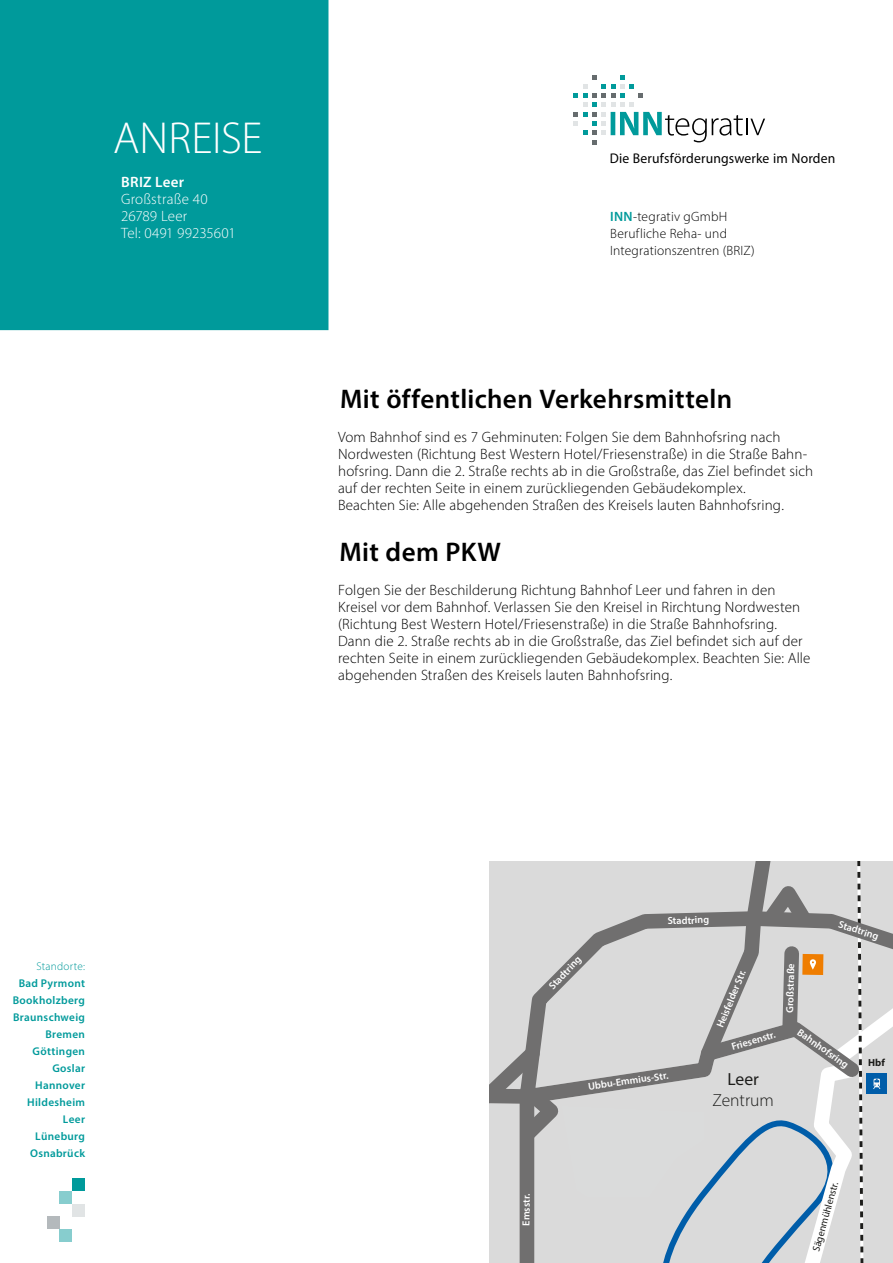
<style>
.page{position:relative;width:893px;height:1263px;background:#fff}
.page>*{position:absolute;margin:0;border:0;box-sizing:border-box;transform-origin:0 0}
.t1{font:300 45px "Myriad Pro";letter-spacing:-.005em;color:#fff}
.t2{font:600 27px "Myriad Pro";letter-spacing:.01em;color:#000}
.t3{font:300 17.55px "Myriad Pro";color:#1d1d1b}
.t4{font:17.55px "Myriad Pro";color:#1d1d1b}
.t5{font:300 15px/17px "Myriad Pro";letter-spacing:.01em;color:#000}
.t6{font:300 15px/17px "Myriad Pro";letter-spacing:.01em;color:#fff}
.t7{font:600 15px "Myriad Pro";letter-spacing:.02em;color:#fff}
.t8{font:14.1px "Myriad Pro";letter-spacing:.01em;color:#000}
.t9{font:300 13.5px/17px "Myriad Pro";letter-spacing:.015em;color:#000}
.t10{font:600 11.25px/17px "Myriad Pro";letter-spacing:.03em;color:#009a9b;text-align:right}
.t11{font:300 11.25px "Myriad Pro";letter-spacing:.025em;color:#009a9b}
.t12{font:600 10.2px "Myriad Pro";color:#fff}
.t13{font:10.2px "Myriad Pro";color:#1d1d1b}
.t14{font:700 10.2px "Myriad Pro";color:#1d1d1b}
.s1{font-weight:600;color:#009a9b}
</style>
<div class="page">
<div style="left:72px;top:1204px;width:13px;height:12px;background:#e1e4e5"></div>
<div style="left:60px;top:1191px;width:12px;height:12px;background:#87cdce"></div>
<div style="left:60px;top:1229px;width:12px;height:13px;background:#87cdce"></div>
<div style="left:72px;top:1178px;width:13px;height:12px;background:#009a9b"></div>
<div style="left:47px;top:1216px;width:13px;height:13px;background:#b4b9bc"></div>
<svg style="left:573px;top:75px;width:192px;height:69px"></svg>
<div style="left:0;top:0;width:328px;height:330px;background:#009a9b"></div>
<svg style="left:489px;top:861px;width:404px;height:402px;background:#c9cacb"></svg>
<h1 class="t1" style="left:113px;top:111px;width:151px">ANREISE</h1>
<p class="t7" style="left:121px;top:173px;width:65px">BRIZ Leer</p>
<p class="t6" style="left:121px;top:190px;width:116px">Großstraße 40<br>26789 Leer<br>Tel: 0491 99235601</p>
<p class="t8" style="left:610px;top:150px;width:227px">Die Berufsförderungswerke im Norden</p>
<p class="t9" style="left:610px;top:208px;width:146px"><span class="s1">INN</span>-tegrativ gGmbH<br>Berufliche Reha- und<br>Integrationszentren (BRIZ)</p>
<h2 class="t2" style="left:340px;top:382px;width:393px">Mit öffentlichen Verkehrsmitteln</h2>
<p class="t5" style="left:338px;top:429px;width:477px">Vom Bahnhof sind es 7 Gehminuten: Folgen Sie dem Bahnhofsring nach Nordwesten (Richtung Best Western Hotel/Friesenstraße) in die Straße Bahn&shy;hofsring. Dann die 2. Straße rechts ab in die Großstraße, das Ziel befindet sich auf der rechten Seite in einem zurückliegenden Gebäudekomplex.<br>Beachten Sie: Alle abgehenden Straßen des Kreisels lauten Bahnhofsring.</p>
<h2 class="t2" style="left:339px;top:535px;width:163px">Mit dem PKW</h2>
<p class="t5" style="left:338px;top:582px;width:474px">Folgen Sie der Beschilderung Richtung Bahnhof Leer und fahren in den Kreisel vor dem Bahnhof. Verlassen Sie den Kreisel in Rirchtung Nordwesten (Richtung Best Western Hotel/Friesenstraße) in die Straße Bahnhofsring.<br>Dann die 2. Straße rechts ab in die Großstraße, das Ziel befindet sich auf der rechten Seite in einem zurückliegenden Gebäudekomplex. Beachten Sie: Alle abgehenden Straßen des Kreisels lauten Bahnhofsring.</p>
<p class="t11" style="left:37px;top:959px;width:50px">Standorte:</p>
<p class="t10" style="left:13px;top:974px;width:74px">Bad Pyrmont<br>Bookholzberg<br>Braunschweig<br>Bremen<br>Göttingen<br>Goslar<br>Hannover<br>Hildesheim<br>Leer<br>Lüneburg<br>Osnabrück</p>
<p class="t12" style="left:546px;top:983px;width:43px;rotate:-46deg">Stadtring</p>
<p class="t12" style="left:667px;top:914px;width:43px;rotate:-2deg">Stadtring</p>
<p class="t12" style="left:841px;top:918px;width:43px;rotate:18deg">Stadtring</p>
<p class="t12" style="left:783px;top:1013px;width:51px;rotate:-88deg">Großstraße</p>
<p class="t12" style="left:714px;top:1025px;width:63px;rotate:-68deg">Heisfelder Str.</p>
<p class="t12" style="left:730px;top:1040px;width:47px;rotate:-16deg">Friesenstr.</p>
<p class="t12" style="left:802px;top:1026px;width:61px;rotate:35deg">Bahnhofsring</p>
<p class="t14" style="left:868px;top:1056px;width:18px">Hbf</p>
<p class="t12" style="left:587px;top:1080px;width:82px;rotate:-8deg">Ubbu-Emmius-Str.</p>
<p class="t4" style="left:727px;top:1068px;width:33px">Leer</p>
<p class="t3" style="left:712px;top:1090px;width:63px">Zentrum</p>
<p class="t12" style="left:520px;top:1225px;width:33px;rotate:-89deg">Emsstr.</p>
<p class="t13" style="left:810px;top:1250px;width:74px;rotate:-75deg">Sägenmühlenstr.</p>
</div>
